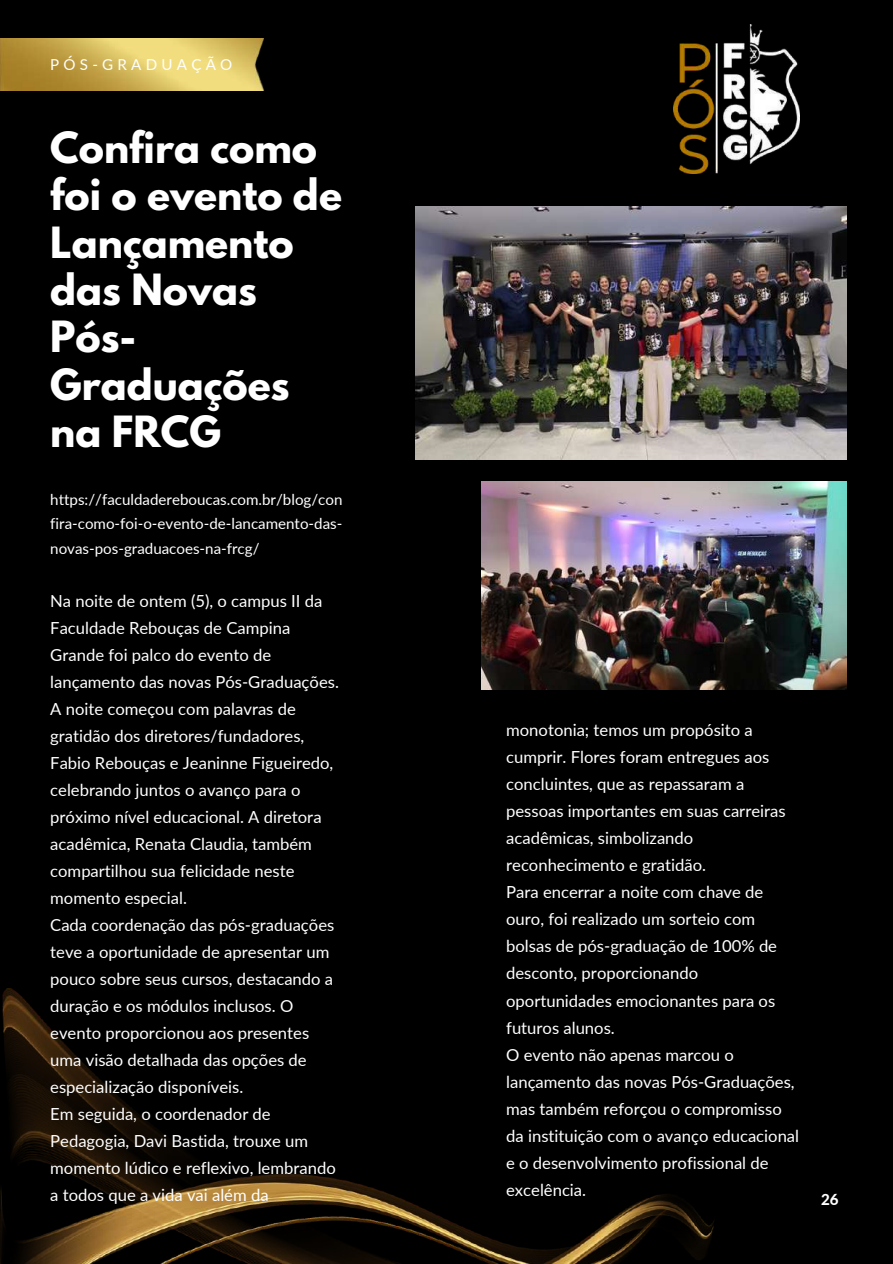
<style>
.page{position:relative;width:893px;height:1264px;background:#fff}
.page>*{position:absolute;margin:0;border:0;box-sizing:border-box;transform-origin:0 0}
.t1{font:700 38.1px/47.2px "League Spartan";color:#fff}
.t2{font:16.65px/27px "Lato";color:#fff}
.t3{font:15.15px/24.8px "Lato";color:#fff;text-align:justify}
.t4{font:15.15px "Lato";letter-spacing:.28em;color:#fff}
.t5{font:800 15.15px "Lato";color:#fff}
</style>
<div class="page">
<div style="left:0;top:0;width:892px;height:1263px;background:#000"></div>
<img style="left:673px;top:25px;width:126px;height:148px">
<img style="left:415px;top:206px;width:431px;height:253px">
<img style="left:481px;top:482px;width:365px;height:207px">
<img style="left:0;top:988px;width:714px;height:275px">
<img style="left:0;top:39px;width:264px;height:51px">
<p class="t4" style="left:50px;top:55px;width:184px">PÓS-GRADUAÇÃO</p>
<h1 class="t1" style="left:50px;top:129px;width:293px">Confira como foi o evento de<br>Lançamento das Novas<br>Pós-<br>Graduações na FRCG</h1>
<p class="t3" style="left:50px;top:486px;width:294px">https://faculdadereboucas.com.br/blog/con fira-como-foi-o-evento-de-lancamento-das&shy;novas-pos-graduacoes-na-frcg/</p>
<p class="t2" style="left:50px;top:587px;width:290px">Na noite de ontem (5), o campus II da Faculdade Rebouças de Campina Grande foi palco do evento de lançamento das novas Pós-Graduações.<br>A noite começou com palavras de gratidão dos diretores/fundadores, Fabio Rebouças e Jeaninne Figueiredo, celebrando juntos o avanço para o próximo nível educacional. A diretora acadêmica, Renata Claudia, também compartilhou sua felicidade neste momento especial.<br>Cada coordenação das pós-graduações teve a oportunidade de apresentar um pouco sobre seus cursos, destacando a duração e os módulos inclusos. O evento proporcionou aos presentes uma visão detalhada das opções de especialização disponíveis.<br>Em seguida, o coordenador de Pedagogia, Davi Bastida, trouxe um momento lúdico e reflexivo, lembrando a todos que a vida vai além da</p>
<p class="t2" style="left:506px;top:716px;width:294px">monotonia; temos um propósito a cumprir. Flores foram entregues aos concluintes, que as repassaram a pessoas importantes em suas carreiras acadêmicas, simbolizando reconhecimento e gratidão.<br>Para encerrar a noite com chave de ouro, foi realizado um sorteio com bolsas de pós-graduação de 100% de desconto, proporcionando oportunidades emocionantes para os futuros alunos.<br>O evento não apenas marcou o lançamento das novas Pós-Graduações, mas também reforçou o compromisso da instituição com o avanço educacional e o desenvolvimento profissional de excelência.</p>
<p class="t5" style="left:821px;top:1190px;width:19px">26</p>
</div>
